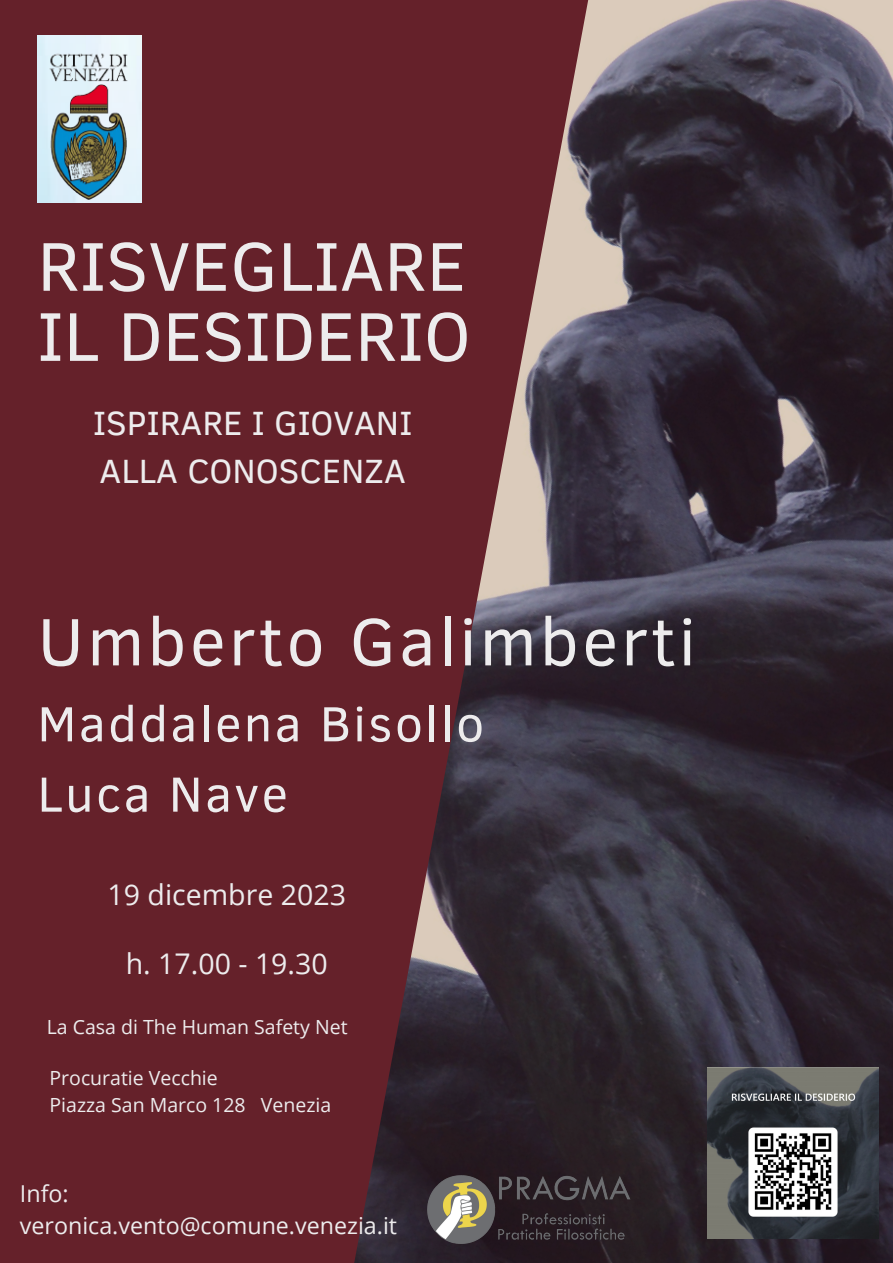
<style>
.page{position:relative;width:893px;height:1263px;background:#65212a}
.page>*{position:absolute;margin:0;border:0;box-sizing:border-box;transform-origin:0 0}
.t1{font:70.35px/70.1px "Clear Sans";color:#edeced}
.t2{font:68.32px "Clear Sans";letter-spacing:.045em;color:#edeced}
.t3{font:50.32px "Clear Sans";letter-spacing:.045em;color:#edeced}
.t4{font:34.5px "Clear Sans";color:#edeced}
.t5{font:28.5px "Open Sans";color:#edeced}
.t6{font:23.25px "Open Sans";color:#edeced}
.t7{font:19.5px "Open Sans";color:#edeced}
</style>
<div class="page">
<img style="left:354px;top:0;width:539px;height:1263px">
<img style="left:37px;top:35px;width:104px;height:167px">
<img style="left:427px;top:1175px;width:203px;height:69px">
<img style="left:708px;top:1067px;width:171px;height:171px">
<p class="t1" style="left:37px;top:227px;width:435px">RISVEGLIARE<br>IL DESIDERIO</p>
<p class="t4" style="left:93px;top:398px;width:320px">ISPIRARE I GIOVANI</p>
<p class="t4" style="left:100px;top:445px;width:308px">ALLA CONOSCENZA</p>
<p class="t2" style="left:37px;top:592px;width:660px">Umberto Galimberti</p>
<p class="t3" style="left:37px;top:687px;width:448px">Maddalena Bisollo</p>
<p class="t3" style="left:37px;top:757px;width:252px">Luca Nave</p>
<p class="t5" style="left:108px;top:874px;width:240px">19 dicembre 2023</p>
<p class="t5" style="left:126px;top:943px;width:203px">h. 17.00 - 19.30</p>
<p class="t7" style="left:47px;top:1013px;width:302px">La Casa di The Human Safety Net</p>
<p class="t7" style="left:50px;top:1064px;width:170px">Procuratie Vecchie</p>
<p class="t7" style="left:50px;top:1091px;width:283px">Piazza San Marco 128 Venezia</p>
<p class="t6" style="left:20px;top:1177px;width:50px">Info:</p>
<p class="t6" style="left:20px;top:1209px;width:379px">veronica.vento@comune.venezia.it</p>
</div>
